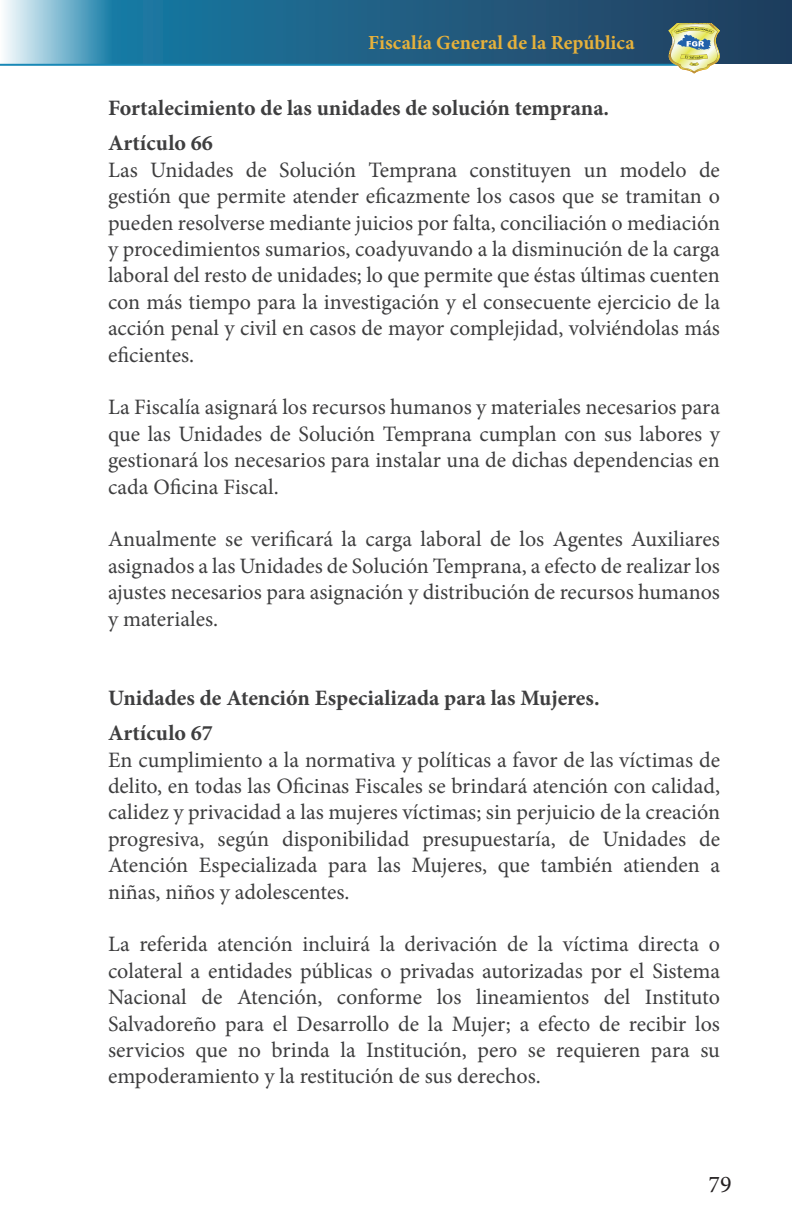
<style>
.page{position:relative;width:792px;height:1224px;background:#fff}
.page>*{position:absolute;margin:0;border:0;box-sizing:border-box;transform-origin:0 0}
.t1{font:24px "Minion Pro";color:#231f20}
.t2{font:22px/26.4px "Minion Pro";color:#3e3e3f;text-align:justify}
.t3{font:700 22px "Minion Pro";color:#3e3e3f}
.t4{font:700 20px "Minion Pro";letter-spacing:.005em;color:#e6b13b}
</style>
<div class="page">
<svg style="left:5px;top:0;width:787px;height:63px;background:#2d698b"></svg>
<hr style="left:0;top:64px;width:688px;height:2px;background:#1888b6">
<svg style="left:668px;top:23px;width:52px;height:50px;background:#c0c696"></svg>
<p class="t4" style="left:368px;top:28px;width:268px">Fiscalía General de la República</p>
<p class="t3" style="left:108px;top:92px;width:503px">Fortalecimiento de las unidades de solución temprana.</p>
<p class="t3" style="left:108px;top:128px;width:106px">Artículo 66</p>
<p class="t2" style="left:108px;top:157px;width:614px">Las Unidades de Solución Temprana constituyen un modelo de gestión que permite atender eficazmente los casos que se tramitan o pueden resolverse mediante juicios por falta, conciliación o mediación y procedimientos sumarios, coadyuvando a la disminución de la carga laboral del resto de unidades; lo que permite que éstas últimas cuenten con más tiempo para la investigación y el consecuente ejercicio de la acción penal y civil en casos de mayor complejidad, volviéndolas más eficientes.</p>
<p class="t2" style="left:108px;top:394px;width:614px">La Fiscalía asignará los recursos humanos y materiales necesarios para que las Unidades de Solución Temprana cumplan con sus labores y gestionará los necesarios para instalar una de dichas dependencias en cada Oficina Fiscal.</p>
<p class="t2" style="left:108px;top:526px;width:613px">Anualmente se verificará la carga laboral de los Agentes Auxiliares asignados a las Unidades de Solución Temprana, a efecto de realizar los ajustes necesarios para asignación y distribución de recursos humanos y materiales.</p>
<p class="t3" style="left:108px;top:682px;width:493px">Unidades de Atención Especializada para las Mujeres.</p>
<p class="t3" style="left:108px;top:718px;width:106px">Artículo 67</p>
<p class="t2" style="left:108px;top:746px;width:614px">En cumplimiento a la normativa y políticas a favor de las víctimas de delito, en todas las Oficinas Fiscales se brindará atención con calidad, calidez y privacidad a las mujeres víctimas; sin perjuicio de la creación progresiva, según disponibilidad presupuestaría, de Unidades de Atención Especializada para las Mujeres, que también atienden a niñas, niños y adolescentes.</p>
<p class="t2" style="left:108px;top:931px;width:614px">La referida atención incluirá la derivación de la víctima directa o colateral a entidades públicas o privadas autorizadas por el Sistema Nacional de Atención, conforme los lineamientos del Instituto Salvadoreño para el Desarrollo de la Mujer; a efecto de recibir los servicios que no brinda la Institución, pero se requieren para su empoderamiento y la restitución de sus derechos.</p>
<p class="t1" style="left:708px;top:1169px;width:25px">79</p>
</div>
